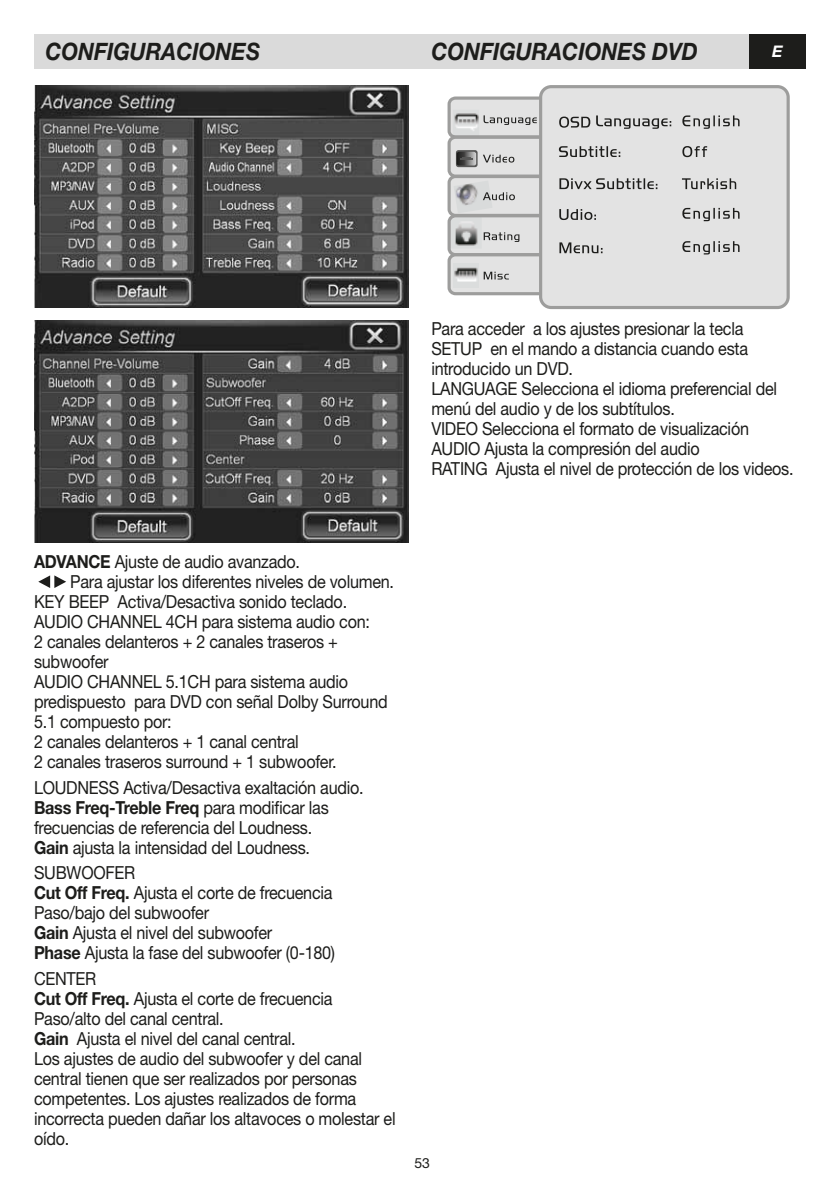
<style>
.page{position:relative;width:840px;height:1191px;background:#fff}
.page>*{position:absolute;margin:0;border:0;box-sizing:border-box;transform-origin:0 0}
.t1{font:italic 700 24px "Helvetica Neue";color:#1d1d1b;scale:.9 1}
.t2{font:18px/20px "Helvetica Neue";letter-spacing:-.015em;color:#1d1d1b;scale:.9 1}
.t3{font:italic 700 16px "Helvetica Neue";color:#fff}
.t4{font:14px "Helvetica Neue";color:#1d1d1b}
.s1{font-weight:700}
</style>
<div class="page">
<div style="left:34px;top:34px;width:771px;height:34px;background:#dadada"></div>
<div style="left:748px;top:34px;width:57px;height:34px;background:#1d1d1b"></div>
<svg style="left:38px;top:575px;width:28px;height:13px"></svg>
<img style="left:34px;top:85px;width:374px;height:222px">
<img style="left:34px;top:320px;width:374px;height:222px">
<div style="left:449px;top:255px;width:97px;height:39px;background:#e3e3e3;border-radius:6px"></div>
<div style="left:447px;top:253px;width:101px;height:42px;border:3px solid #9d9d9c;border-radius:6px"></div>
<div style="left:540px;top:87px;width:247px;height:220px;background:#e3e3e3;border-radius:11px"></div>
<div style="left:538px;top:85px;width:251px;height:224px;border:3px solid #9d9d9c;border-radius:11px"></div>
<svg style="left:596px;top:115px;width:75px;height:14px"></svg>
<svg style="left:682px;top:115px;width:57px;height:14px"></svg>
<svg style="left:682px;top:146px;width:24px;height:11px"></svg>
<svg style="left:682px;top:178px;width:53px;height:11px"></svg>
<svg style="left:682px;top:208px;width:57px;height:13px"></svg>
<svg style="left:682px;top:241px;width:57px;height:13px"></svg>
<svg style="left:558px;top:146px;width:62px;height:11px"></svg>
<svg style="left:559px;top:178px;width:98px;height:11px"></svg>
<svg style="left:559px;top:117px;width:31px;height:11px"></svg>
<svg style="left:559px;top:209px;width:36px;height:11px"></svg>
<svg style="left:559px;top:242px;width:43px;height:11px"></svg>
<img style="left:454px;top:267px;width:24px;height:15px">
<svg style="left:447px;top:96px;width:96px;height:160px;background:#cacaca"></svg>
<svg style="left:483px;top:272px;width:25px;height:7px"></svg>
<h1 class="t1" style="left:45px;top:37px;width:240px">CONFIGURACIONES</h1>
<h1 class="t1" style="left:431px;top:37px;width:297px">CONFIGURACIONES DVD</h1>
<p class="t3" style="left:771px;top:42px;width:12px">E</p>
<p class="t2" style="left:431px;top:318px;width:404px">Para acceder a los ajustes presionar la tecla SETUP en el mando a distancia cuando esta introducido un DVD.<br>LANGUAGE Selecciona el idioma preferencial del menú del audio y de los subtítulos.<br>VIDEO Selecciona el formato de visualización AUDIO Ajusta la compresión del audio<br>RATING Ajusta el nivel de protección de los videos.</p>
<p class="t2" style="left:34px;top:551px;width:297px"><span class="s1">ADVANCE</span> Ajuste de audio avanzado.</p>
<p class="t2" style="left:70px;top:571px;width:361px">Para ajustar los diferentes niveles de volumen.</p>
<p class="t2" style="left:34px;top:591px;width:349px">KEY BEEP Activa/Desactiva sonido teclado.</p>
<p class="t2" style="left:34px;top:611px;width:374px">AUDIO CHANNEL 4CH para sistema audio con:</p>
<p class="t2" style="left:34px;top:631px;width:339px">2 canales delanteros + 2 canales traseros +</p>
<p class="t2" style="left:34px;top:651px;width:84px">subwoofer</p>
<p class="t2" style="left:34px;top:671px;width:350px">AUDIO CHANNEL 5.1CH para sistema audio</p>
<p class="t2" style="left:34px;top:691px;width:394px">predispuesto para DVD con señal Dolby Surround</p>
<p class="t2" style="left:34px;top:711px;width:154px">5.1 compuesto por:</p>
<p class="t2" style="left:34px;top:731px;width:295px">2 canales delanteros + 1 canal central</p>
<p class="t2" style="left:34px;top:751px;width:337px">2 canales traseros surround + 1 subwoofer.</p>
<p class="t2" style="left:34px;top:777px;width:367px">LOUDNESS Activa/Desactiva exaltación audio.<br><span class="s1">Bass Freq-Treble Freq</span> para modificar las frecuencias de referencia del Loudness.<br><span class="s1">Gain</span> ajusta la intensidad del Loudness.</p>
<p class="t2" style="left:34px;top:862px;width:336px">SUBWOOFER<br><span class="s1">Cut Off Freq.</span> Ajusta el corte de frecuencia<br>Paso/bajo del subwoofer<br><span class="s1">Gain</span> Ajusta el nivel del subwoofer<br><span class="s1">Phase</span> Ajusta la fase del subwoofer (0-180)</p>
<p class="t2" style="left:34px;top:968px;width:403px">CENTER<br><span class="s1">Cut Off Freq.</span> Ajusta el corte de frecuencia Paso/alto del canal central.<br><span class="s1">Gain</span> Ajusta el nivel del canal central.<br>Los ajustes de audio del subwoofer y del canal central tienen que ser realizados por personas competentes. Los ajustes realizados de forma incorrecta pueden dañar los altavoces o molestar el oído.</p>
<p class="t4" style="left:414px;top:1154px;width:17px">53</p>
</div>
